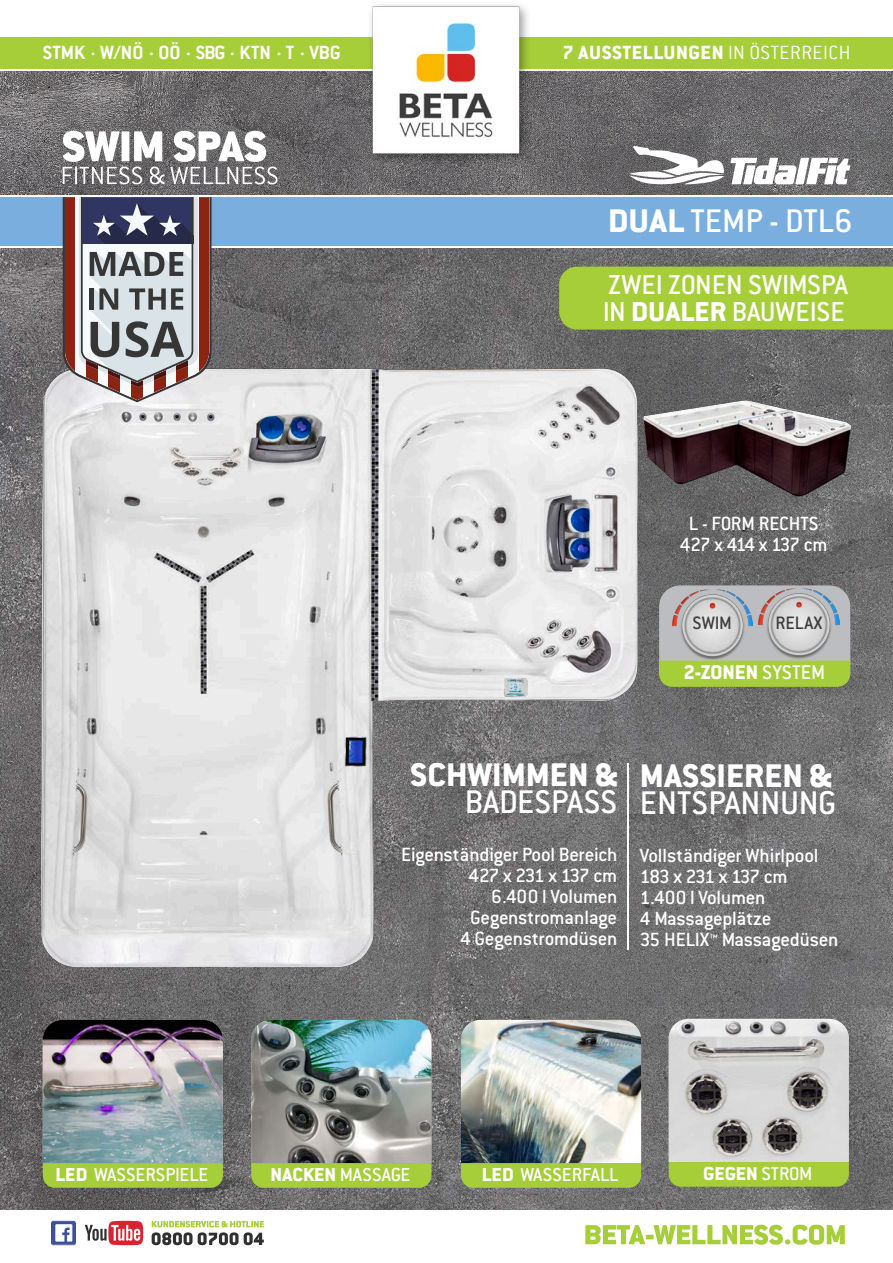
<style>
.page{position:relative;width:893px;height:1263px;background:#fff}
.page>*{position:absolute;margin:0;border:0;box-sizing:border-box;transform-origin:0 0}
.t1{font:500 36px "Conduit ITC Std";color:#fff}
.t2{font:800 36px "Conduit ITC Std";color:#fff}
.t3{font:500 30px "Conduit ITC Std";color:#fff}
.t4{font:800 21.9px "Conduit ITC Std";color:#fff}
.t5{font:500 21px "Conduit ITC Std";letter-spacing:-.015em;color:#fff}
.t6{font:500 21px "Conduit ITC Std";letter-spacing:-.06em;color:#fff}
.t7{font:700 21px "Conduit ITC Std";color:#fff}
.t8{font:800 21px "Conduit ITC Std";letter-spacing:.025em;color:#fff}
.t9{font:500 20.55px "Conduit ITC Std";color:#fff}
.t10{font:800 20.55px "Conduit ITC Std";color:#fff}
.t11{font:500 19.8px "Conduit ITC Std";color:#3e3e3f}
.s1{font-weight:300}
.s2{font-weight:800}
.s3{font-weight:500}
</style>
<div class="page">
<img style="left:0;top:248px;width:893px;height:962px">
<img style="left:0;top:71px;width:893px;height:124px">
<div style="left:0;top:197px;width:893px;height:49px;background:#79aede"></div>
<svg style="left:629px;top:146px;width:221px;height:39px"></svg>
<svg style="left:63px;top:131px;width:215px;height:53px"></svg>
<div style="left:0;top:37px;width:893px;height:31px;background:#a6ce39"></div>
<svg style="left:585px;top:1225px;width:260px;height:20px"></svg>
<svg style="left:51px;top:1221px;width:24px;height:1px"></svg>
<img style="left:51px;top:1222px;width:25px;height:22px">
<svg style="left:51px;top:1244px;width:24px;height:1px"></svg>
<svg style="left:85px;top:1221px;width:58px;height:24px"></svg>
<svg style="left:152px;top:1221px;width:112px;height:24px"></svg>
<svg style="left:251px;top:1163px;width:180px;height:25px;background:#a4cb3a"></svg>
<img style="left:251px;top:1020px;width:180px;height:143px">
<svg style="left:461px;top:1163px;width:180px;height:25px;background:#a4cb3a"></svg>
<img style="left:461px;top:1020px;width:180px;height:143px">
<div style="left:669px;top:1162px;width:180px;height:25px;background:#a6ce39"></div>
<img style="left:669px;top:1019px;width:180px;height:143px">
<svg style="left:43px;top:1163px;width:180px;height:25px;background:#a3ca3a"></svg>
<img style="left:43px;top:1020px;width:180px;height:143px">
<div style="left:559px;top:267px;width:334px;height:63px;background:#a6ce39"></div>
<img style="left:23px;top:318px;width:636px;height:689px">
<hr style="left:627px;top:763px;width:1px;height:187px;background:#fff">
<img style="left:617px;top:335px;width:258px;height:181px">
<svg style="left:63px;top:197px;width:149px;height:205px;background:#9b9196"></svg>
<svg style="left:659px;top:585px;width:191px;height:102px;background:#b7c09c"></svg>
<img style="left:366px;top:4px;width:166px;height:162px">
<p class="t7" style="left:43px;top:39px;width:300px">STMK · W/NÖ · OÖ · SBG · KTN · T · VBG</p>
<p class="t8" style="left:562px;top:39px;width:289px">7 AUSSTELLUNGEN <span class="s1">IN ÖSTERREICH</span></p>
<p class="t1" style="left:608px;top:199px;width:246px"><span class="s2">DUAL</span> TEMP - DTL6</p>
<p class="t3" style="left:608px;top:267px;width:241px">ZWEI ZONEN SWIMSPA</p>
<p class="t3" style="left:603px;top:294px;width:243px">IN <span class="s2">DUALER</span> BAUWEISE</p>
<p class="t5" style="left:689px;top:511px;width:131px">L - FORM RECHTS</p>
<p class="t6" style="left:680px;top:532px;width:149px">427 x 414 x 137 cm</p>
<p class="t11" style="left:693px;top:611px;width:41px">SWIM</p>
<p class="t11" style="left:775px;top:611px;width:49px">RELAX</p>
<p class="t4" style="left:683px;top:659px;width:144px">2-ZONEN <span class="s3">SYSTEM</span></p>
<p class="t10" style="left:689px;top:661px;width:135px">2-ZONEN <span class="s3">SYSTEM</span></p>
<p class="t2" style="left:410px;top:753px;width:208px">SCHWIMMEN &amp;</p>
<p class="t1" style="left:465px;top:780px;width:154px">BADESPASS</p>
<p class="t5" style="left:401px;top:842px;width:218px">Eigenständiger Pool Bereich</p>
<p class="t6" style="left:469px;top:863px;width:150px">427 x 231 x 137 cm</p>
<p class="t5" style="left:491px;top:884px;width:127px">6.400 l Volumen</p>
<p class="t5" style="left:470px;top:905px;width:149px">Gegenstromanlage</p>
<p class="t5" style="left:460px;top:926px;width:159px">4 Gegenstromdüsen</p>
<p class="t2" style="left:640px;top:753px;width:193px">MASSIEREN &amp;</p>
<p class="t1" style="left:640px;top:780px;width:198px">ENTSPANNUNG</p>
<p class="t5" style="left:640px;top:842px;width:180px">Vollständiger Whirlpool</p>
<p class="t6" style="left:640px;top:863px;width:149px">183 x 231 x 137 cm</p>
<p class="t5" style="left:640px;top:884px;width:127px">1.400 l Volumen</p>
<p class="t5" style="left:640px;top:905px;width:133px">4 Massageplätze</p>
<p class="t5" style="left:640px;top:926px;width:200px">35 HELIX™ Massagedüsen</p>
<p class="t9" style="left:56px;top:1162px;width:154px"><span class="s2">LED</span> WASSERSPIELE</p>
<p class="t9" style="left:270px;top:1162px;width:141px"><span class="s2">NACKEN</span> MASSAGE</p>
<p class="t9" style="left:482px;top:1162px;width:138px"><span class="s2">LED</span> WASSERFALL</p>
<p class="t10" style="left:703px;top:1161px;width:111px">GEGEN <span class="s3">STROM</span></p>
</div>
